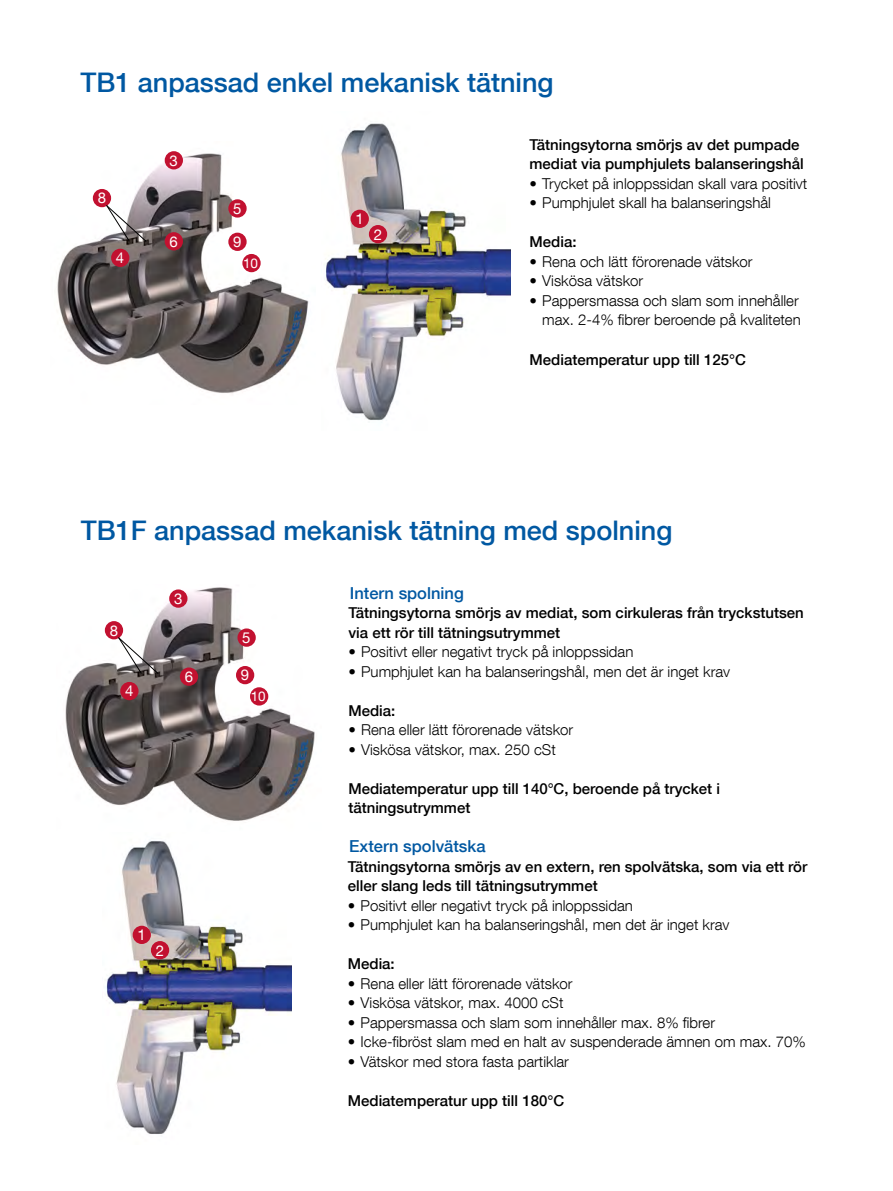
<style>
.page{position:relative;width:893px;height:1191px;background:#fff}
.page>*{position:absolute;margin:0;border:0;box-sizing:border-box;transform-origin:0 0}
.Pääotsikko_18pt_sini{font:500 27px "Helvetica Neue LT Com";color:#0058a2}
.VÄLIOTSIKKO{font:500 16.5px "Helvetica Neue LT Com";color:#0058a2}
.t1{font:300 15px/19.5px "Helvetica Neue LT Com";color:#000;text-align:right}
.VÄLIOTSIKKO-2{font:500 15px/19.5px "Helvetica Neue LT Com";color:#000}
.t2{font:15px "Helvetica Neue LT Com";color:#fff}
.t3{font:13.5px "Helvetica Neue LT Com";color:#fff}
</style>
<div class="page">
<img style="left:57px;top:151px;width:252px;height:243px">
<img style="left:65px;top:587px;width:250px;height:234px">
<img style="left:105px;top:841px;width:187px;height:293px">
<img style="left:326px;top:123px;width:185px;height:298px">
<div style="left:351px;top:210px;width:18px;height:18px;background:#c21130;border-radius:50%"></div>
<div style="left:369px;top:225px;width:18px;height:18px;background:#c21130;border-radius:50%"></div>
<div style="left:165px;top:151px;width:18px;height:18px;background:#c21130;border-radius:50%"></div>
<div style="left:169px;top:589px;width:18px;height:19px;background:#c21130;border-radius:50%"></div>
<div style="left:111px;top:249px;width:18px;height:18px;background:#c21130;border-radius:50%"></div>
<div style="left:120px;top:682px;width:19px;height:18px;background:#c21130;border-radius:50%"></div>
<div style="left:228px;top:199px;width:19px;height:19px;background:#c21130;border-radius:50%"></div>
<div style="left:228px;top:233px;width:19px;height:18px;background:#c21130;border-radius:50%"></div>
<div style="left:236px;top:666px;width:18px;height:18px;background:#c21130;border-radius:50%"></div>
<div style="left:242px;top:254px;width:19px;height:18px;background:#c21130;border-radius:50%"></div>
<div style="left:250px;top:687px;width:18px;height:18px;background:#c21130;border-radius:50%"></div>
<div style="left:237px;top:628px;width:19px;height:19px;background:#c21130;border-radius:50%"></div>
<div style="left:165px;top:232px;width:18px;height:18px;background:#c21130;border-radius:50%"></div>
<div style="left:180px;top:667px;width:18px;height:19px;background:#c21130;border-radius:50%"></div>
<div style="left:93px;top:189px;width:18px;height:18px;background:#c21130;border-radius:50%"></div>
<div style="left:105px;top:621px;width:18px;height:18px;background:#c21130;border-radius:50%"></div>
<svg style="left:105px;top:204px;width:42px;height:38px"></svg>
<svg style="left:117px;top:636px;width:42px;height:38px"></svg>
<div style="left:133px;top:925px;width:18px;height:19px;background:#c21130;border-radius:50%"></div>
<div style="left:151px;top:941px;width:18px;height:18px;background:#c21130;border-radius:50%"></div>
<p class="Pääotsikko_18pt_sini" style="left:80px;top:66px;width:475px">TB1 anpassad enkel mekanisk tätning</p>
<p class="t2" style="left:98px;top:189px;width:10px">8</p>
<p class="t2" style="left:116px;top:248px;width:10px">4</p>
<p class="t2" style="left:170px;top:151px;width:10px">3</p>
<p class="t2" style="left:170px;top:232px;width:10px">6</p>
<p class="t2" style="left:233px;top:199px;width:10px">5</p>
<p class="t2" style="left:233px;top:232px;width:10px">9</p>
<p class="t3" style="left:243px;top:255px;width:17px">10</p>
<p class="t2" style="left:355px;top:209px;width:10px">1</p>
<p class="t2" style="left:374px;top:225px;width:10px">2</p>
<p class="VÄLIOTSIKKO-2" style="left:530px;top:135px;width:276px">Tätningsytorna smörjs av det pumpade mediat via pumphjulets balanseringshål</p>
<p class="t1" style="left:530px;top:173px;width:279px">• Trycket på inloppssidan skall vara positivt</p>
<p class="t1" style="left:530px;top:193px;width:243px">• Pumphjulet skall ha balanseringshål</p>
<p class="VÄLIOTSIKKO-2" style="left:530px;top:232px;width:48px">Media:</p>
<p class="t1" style="left:530px;top:251px;width:225px">• Rena och lätt förorenade vätskor</p>
<p class="t1" style="left:530px;top:271px;width:115px">• Viskösa vätskor</p>
<p class="t1" style="left:530px;top:290px;width:273px">• Pappersmassa och slam som innehåller max. 2-4% fibrer beroende på kvaliteten</p>
<p class="VÄLIOTSIKKO-2" style="left:530px;top:349px;width:218px">Mediatemperatur upp till 125°C</p>
<p class="Pääotsikko_18pt_sini" style="left:81px;top:514px;width:593px">TB1F anpassad mekanisk tätning med spolning</p>
<p class="t2" style="left:110px;top:621px;width:10px">8</p>
<p class="t2" style="left:125px;top:682px;width:10px">4</p>
<p class="t2" style="left:174px;top:589px;width:10px">3</p>
<p class="t2" style="left:185px;top:667px;width:10px">6</p>
<p class="t2" style="left:242px;top:628px;width:10px">5</p>
<p class="t2" style="left:241px;top:666px;width:10px">9</p>
<p class="t3" style="left:251px;top:688px;width:17px">10</p>
<p class="t2" style="left:137px;top:925px;width:10px">1</p>
<p class="t2" style="left:156px;top:941px;width:10px">2</p>
<p class="VÄLIOTSIKKO" style="left:350px;top:583px;width:115px">Intern spolning</p>
<p class="VÄLIOTSIKKO-2" style="left:348px;top:603px;width:457px">Tätningsytorna smörjs av mediat, som cirkuleras från tryckstutsen via ett rör till tätningsutrymmet</p>
<p class="t1" style="left:348px;top:641px;width:286px">• Positivt eller negativt tryck på inloppssidan</p>
<p class="t1" style="left:348px;top:661px;width:383px">• Pumphjulet kan ha balanseringshål, men det är inget krav</p>
<p class="VÄLIOTSIKKO-2" style="left:348px;top:700px;width:48px">Media:</p>
<p class="t1" style="left:348px;top:719px;width:226px">• Rena eller lätt förorenade vätskor</p>
<p class="t1" style="left:348px;top:739px;width:209px">• Viskösa vätskor, max. 250 cSt</p>
<p class="VÄLIOTSIKKO-2" style="left:348px;top:778px;width:373px">Mediatemperatur upp till 140°C, beroende på trycket i tätningsutrymmet</p>
<p class="VÄLIOTSIKKO" style="left:349px;top:836px;width:138px">Extern spolvätska</p>
<p class="VÄLIOTSIKKO-2" style="left:348px;top:856px;width:461px">Tätningsytorna smörjs av en extern, ren spolvätska, som via ett rör eller slang leds till tätningsutrymmet</p>
<p class="t1" style="left:348px;top:895px;width:287px">• Positivt eller negativt tryck på inloppssidan</p>
<p class="t1" style="left:348px;top:914px;width:383px">• Pumphjulet kan ha balanseringshål, men det är inget krav</p>
<p class="VÄLIOTSIKKO-2" style="left:348px;top:954px;width:48px">Media:</p>
<p class="t1" style="left:348px;top:973px;width:226px">• Rena eller lätt förorenade vätskor</p>
<p class="t1" style="left:348px;top:992px;width:217px">• Viskösa vätskor, max. 4000 cSt</p>
<p class="t1" style="left:348px;top:1012px;width:369px">• Pappersmassa och slam som innehåller max. 8% fibrer</p>
<p class="t1" style="left:348px;top:1031px;width:459px">• Icke-fibröst slam med en halt av suspenderade ämnen om max. 70%</p>
<p class="t1" style="left:348px;top:1051px;width:223px">• Vätskor med stora fasta partiklar</p>
<p class="VÄLIOTSIKKO-2" style="left:348px;top:1090px;width:218px">Mediatemperatur upp till 180°C</p>
</div>
